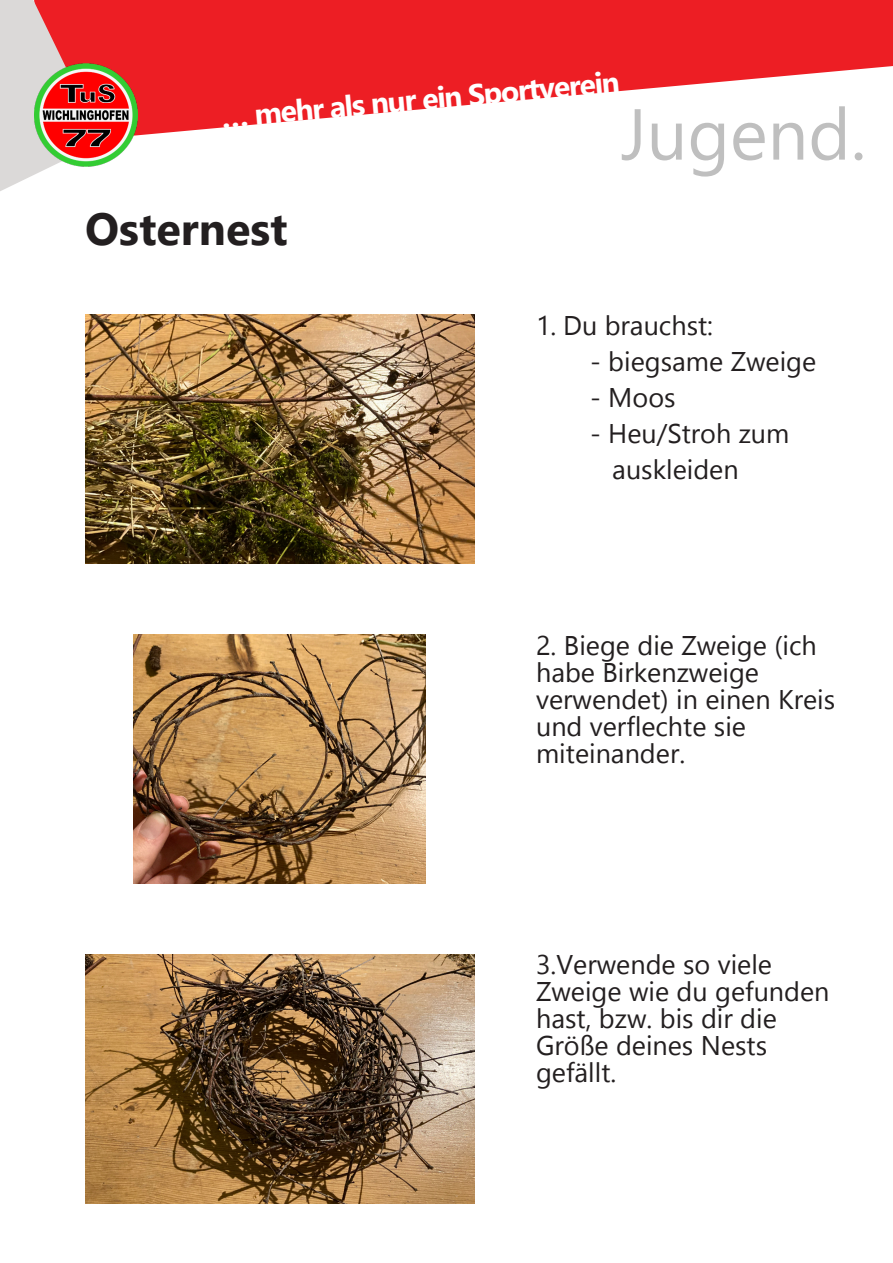
<style>
.page{position:relative;width:893px;height:1263px;background:#fff}
.page>*{position:absolute;margin:0;border:0;box-sizing:border-box;transform-origin:0 0}
.t1{font:72px "Gadugi";color:#bfbfbf}
.t2{font:700 45px "Gadugi";color:#231f20}
.t3{font:700 30px "Gadugi";color:#fff}
.t4{font:27px/27px "Gadugi";color:#231f20}
</style>
<div class="page">
<svg style="left:102px;top:0;width:791px;height:136px;fill:#ed1e24"></svg>
<svg style="left:0;top:0;width:102px;height:191px;background:#e4acad"></svg>
<img style="left:35px;top:64px;width:102px;height:103px">
<img style="left:85px;top:315px;width:389px;height:249px">
<img style="left:133px;top:635px;width:293px;height:249px">
<img style="left:85px;top:954px;width:389px;height:249px">
<p class="t3" style="left:220px;top:105px;width:401px;rotate:-5deg">… mehr als nur ein Sportverein</p>
<h1 class="t1" style="left:621px;top:107px;width:247px">Jugend.</h1>
<h2 class="t2" style="left:85px;top:213px;width:204px">Osternest</h2>
<p class="t4" style="left:536px;top:314px;width:179px">1. Du brauchst:</p>
<p class="t4" style="left:590px;top:350px;width:228px">- biegsame Zweige</p>
<p class="t4" style="left:590px;top:386px;width:87px">- Moos</p>
<p class="t4" style="left:612px;top:418px;width:179px;line-height:36px;text-indent:-22px">- Heu/Stroh zum auskleiden</p>
<p class="t4" style="left:536px;top:634px;width:301px">2. Biege die Zweige (ich habe Birkenzweige verwendet) in einen Kreis und verflechte sie miteinander.</p>
<p class="t4" style="left:536px;top:954px;width:295px">3.Verwende so viele<br>Zweige wie du gefunden hast, bzw. bis dir die<br>Größe deines Nests gefällt.</p>
</div>
